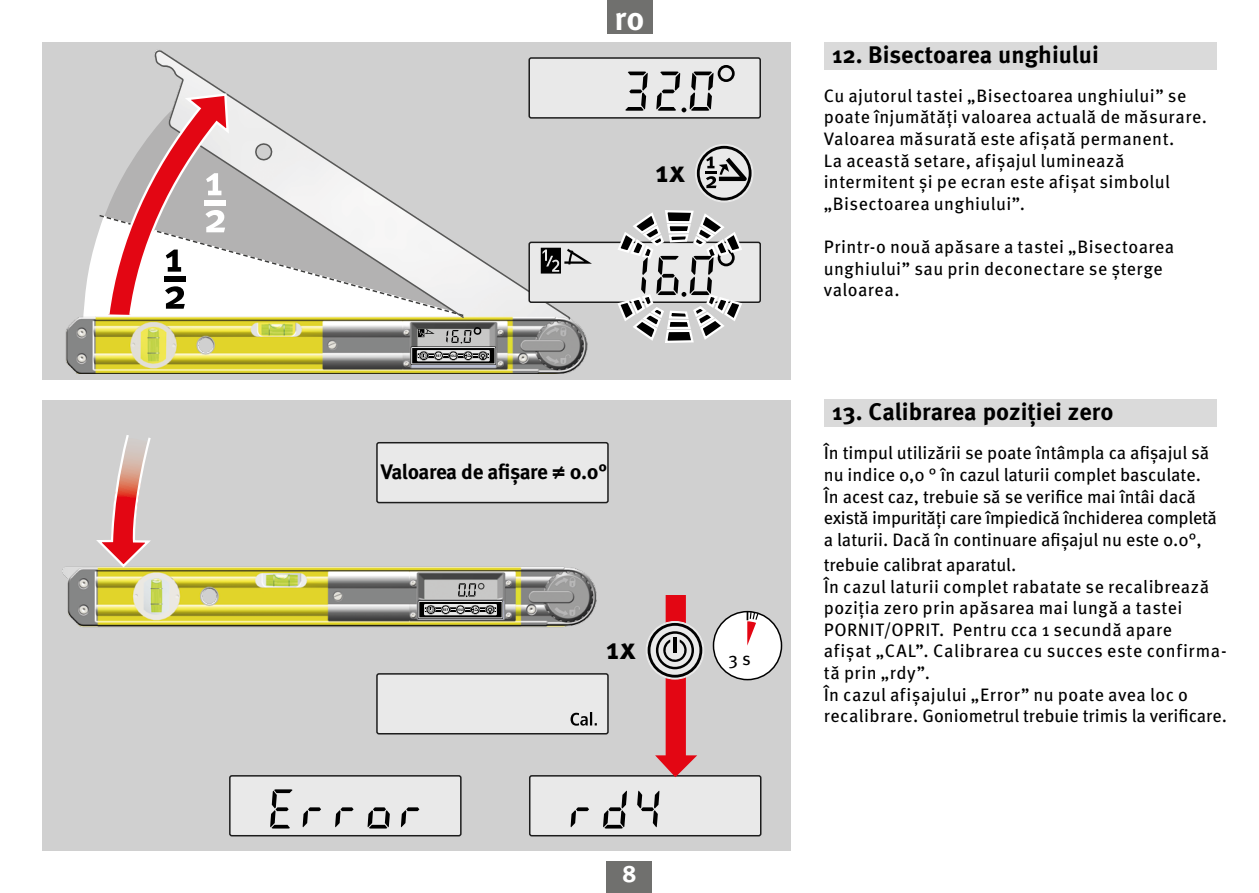
<style>
.page{position:relative;width:1259px;height:893px;background:#fff}
.page>*{position:absolute;margin:0;border:0;box-sizing:border-box;transform-origin:0 0}
.t1{font:700 33px "Meta Pro";color:#fff}
.Meta_book_7pt{font:700 30px "Meta Pro";color:#000}
.Überschriften{font:700 24px "Meta Pro";color:#000}
.t2{font:700 24px "Meta Pro";color:#fff}
.t3{font:700 21px "Meta Pro";letter-spacing:-.025em;color:#000}
.Meta_book_7pt-2{font:18px/21.6px "Meta Pro";letter-spacing:.02em;color:#000}
.Meta_book_7pt-3{font:18px/21.6px "Meta Pro";color:#000}
.Meta_book_7pt-4{font:18px/21.6px "Meta Pro";letter-spacing:-.015em;color:#000}
</style>
<div class="page">
<div style="left:606px;top:861px;width:46px;height:32px;background:#70706e"></div>
<div style="left:606px;top:0;width:46px;height:34px;background:#70706e"></div>
<div style="left:43px;top:400px;width:748px;height:450px;background:#d0d0d0"></div>
<img style="left:62px;top:566px;width:535px;height:61px">
<svg style="left:418px;top:600px;width:85px;height:19px"></svg>
<div style="left:418px;top:601px;width:84px;height:17px;border:1px solid #e9e9e9"></div>
<svg style="left:424px;top:604px;width:73px;height:11px"></svg>
<svg style="left:458px;top:583px;width:26px;height:14px"></svg>
<div style="left:530px;top:776px;width:231px;height:60px;background:#e9e9e9;border-radius:2px"></div>
<div style="left:529px;top:775px;width:232px;height:61px;border:2px solid #1c1c1c;border-radius:2px"></div>
<svg style="left:637px;top:791px;width:23px;height:36px"></svg>
<svg style="left:570px;top:807px;width:19px;height:20px"></svg>
<svg style="left:603px;top:791px;width:24px;height:37px"></svg>
<div style="left:377px;top:674px;width:231px;height:60px;background:#e9e9e9;border-radius:2px"></div>
<div style="left:376px;top:673px;width:233px;height:61px;border:2px solid #1c1c1c;border-radius:2px"></div>
<svg style="left:570px;top:712px;width:27px;height:14px"></svg>
<div style="left:230px;top:776px;width:231px;height:60px;background:#e9e9e9;border-radius:2px"></div>
<div style="left:229px;top:775px;width:232px;height:61px;border:2px solid #1c1c1c;border-radius:2px"></div>
<svg style="left:367px;top:807px;width:23px;height:21px"></svg>
<svg style="left:400px;top:807px;width:19px;height:20px"></svg>
<svg style="left:302px;top:807px;width:19px;height:20px"></svg>
<svg style="left:335px;top:807px;width:18px;height:20px"></svg>
<svg style="left:270px;top:789px;width:22px;height:39px"></svg>
<div style="left:377px;top:443px;width:231px;height:60px;background:#e9e9e9;border-radius:2px"></div>
<div style="left:376px;top:442px;width:233px;height:61px;border:2px solid #1c1c1c;border-radius:2px"></div>
<svg style="left:97px;top:435px;width:55px;height:134px"></svg>
<div style="left:713px;top:612px;width:68px;height:68px;background:#fff;border-radius:50%"></div>
<div style="left:713px;top:611px;width:69px;height:69px;border:2px solid #000;border-radius:50%"></div>
<svg style="left:746px;top:611px;width:13px;height:35px"></svg>
<svg style="left:646px;top:621px;width:58px;height:58px"></svg>
<svg style="left:655px;top:595px;width:42px;height:182px"></svg>
<div style="left:647px;top:623px;width:55px;height:55px;border:3px solid #000;border-radius:50%"></div>
<div style="left:43px;top:42px;width:748px;height:338px;background:#d0d0d0"></div>
<img style="left:65px;top:234px;width:523px;height:140px">
<div style="left:529px;top:58px;width:231px;height:60px;background:#e9e9e9;border-radius:2px"></div>
<div style="left:528px;top:57px;width:233px;height:62px;border:2px solid #1c1c1c;border-radius:2px"></div>
<svg style="left:625px;top:72px;width:23px;height:39px"></svg>
<div style="left:717px;top:65px;width:17px;height:17px;border:3px solid #000;border-radius:50%"></div>
<svg style="left:656px;top:72px;width:58px;height:40px"></svg>
<svg style="left:411px;top:346px;width:85px;height:19px"></svg>
<div style="left:411px;top:347px;width:84px;height:17px;border:1px solid #e9e9e9"></div>
<svg style="left:417px;top:350px;width:73px;height:11px"></svg>
<svg style="left:418px;top:329px;width:16px;height:8px"></svg>
<svg style="left:446px;top:326px;width:36px;height:17px"></svg>
<svg style="left:695px;top:144px;width:58px;height:58px"></svg>
<div style="left:695px;top:144px;width:58px;height:58px;border:1px solid #e9e9e9;border-radius:50%"></div>
<div style="left:697px;top:146px;width:54px;height:55px;border:3px solid #000;border-radius:50%"></div>
<svg style="left:705px;top:157px;width:41px;height:31px"></svg>
<svg style="left:153px;top:50px;width:419px;height:271px"></svg>
<div style="left:529px;top:242px;width:231px;height:60px;background:#e9e9e9;border-radius:2px"></div>
<div style="left:528px;top:242px;width:233px;height:61px;border:2px solid #1c1c1c;border-radius:2px"></div>
<svg style="left:541px;top:248px;width:51px;height:26px"></svg>
<svg style="left:616px;top:210px;width:128px;height:133px"></svg>
<svg style="left:98px;top:92px;width:367px;height:225px"></svg>
<div style="left:823px;top:400px;width:393px;height:27px;background:#dadada"></div>
<div style="left:823px;top:43px;width:393px;height:27px;background:#dadada"></div>
<h1 class="t1" style="left:614px;top:-7px;width:31px">ro</h1>
<p class="Meta_book_7pt" style="left:655px;top:148px;width:31px">1x</p>
<p class="t3" style="left:381px;top:455px;width:228px">Valoarea de afișare ≠ 0.0°</p>
<p class="Meta_book_7pt" style="left:606px;top:625px;width:31px">1x</p>
<h3 class="t2" style="left:622px;top:855px;width:16px">8</h3>
<p class="Meta_book_7pt-2" style="left:728px;top:647px;width:24px">3 s</p>
<p class="Überschriften" style="left:832px;top:36px;width:268px">12. Bisectoarea unghiului</p>
<p class="Meta_book_7pt-2" style="left:823px;top:83px;width:385px">Cu ajutorul tastei „Bisectoarea unghiului” se poate înjumătăți valoarea actuală de măsurare.<br>Valoarea măsurată este afișată permanent.<br>La această setare, afișajul luminează intermitent și pe ecran este afișat simbolul „Bisectoarea unghiului”.</p>
<p class="Meta_book_7pt-2" style="left:823px;top:235px;width:352px">Printr-o nouă apăsare a tastei „Bisectoarea unghiului” sau prin deconectare se șterge valoarea.</p>
<p class="Überschriften" style="left:832px;top:393px;width:283px">13. Calibrarea poziției zero</p>
<p class="Meta_book_7pt-3" style="left:823px;top:441px;width:387px">În timpul utilizării se poate întâmpla ca afișajul să nu indice 0,0 ° în cazul laturii complet basculate.</p>
<p class="Meta_book_7pt-4" style="left:823px;top:484px;width:395px">În acest caz, trebuie să se verifice mai întâi dacă există impurități care împiedică închiderea completă a laturii. Dacă în continuare afișajul nu este 0.0°,</p>
<p class="Meta_book_7pt-2" style="left:823px;top:553px;width:387px">trebuie calibrat aparatul.<br>În cazul laturii complet rabatate se recalibrează poziția zero prin apăsarea mai lungă a tastei PORNIT/OPRIT. Pentru cca 1 secundă apare</p>
<p class="Meta_book_7pt-2" style="left:823px;top:639px;width:404px">afișat „CAL”. Calibrarea cu succes este confirma&shy;tă prin „rdy”.<br>În cazul afișajului „Error” nu poate avea loc o</p>
<p class="Meta_book_7pt-3" style="left:823px;top:704px;width:405px">recalibrare. Goniometrul trebuie trimis la verificare.</p>
</div>
